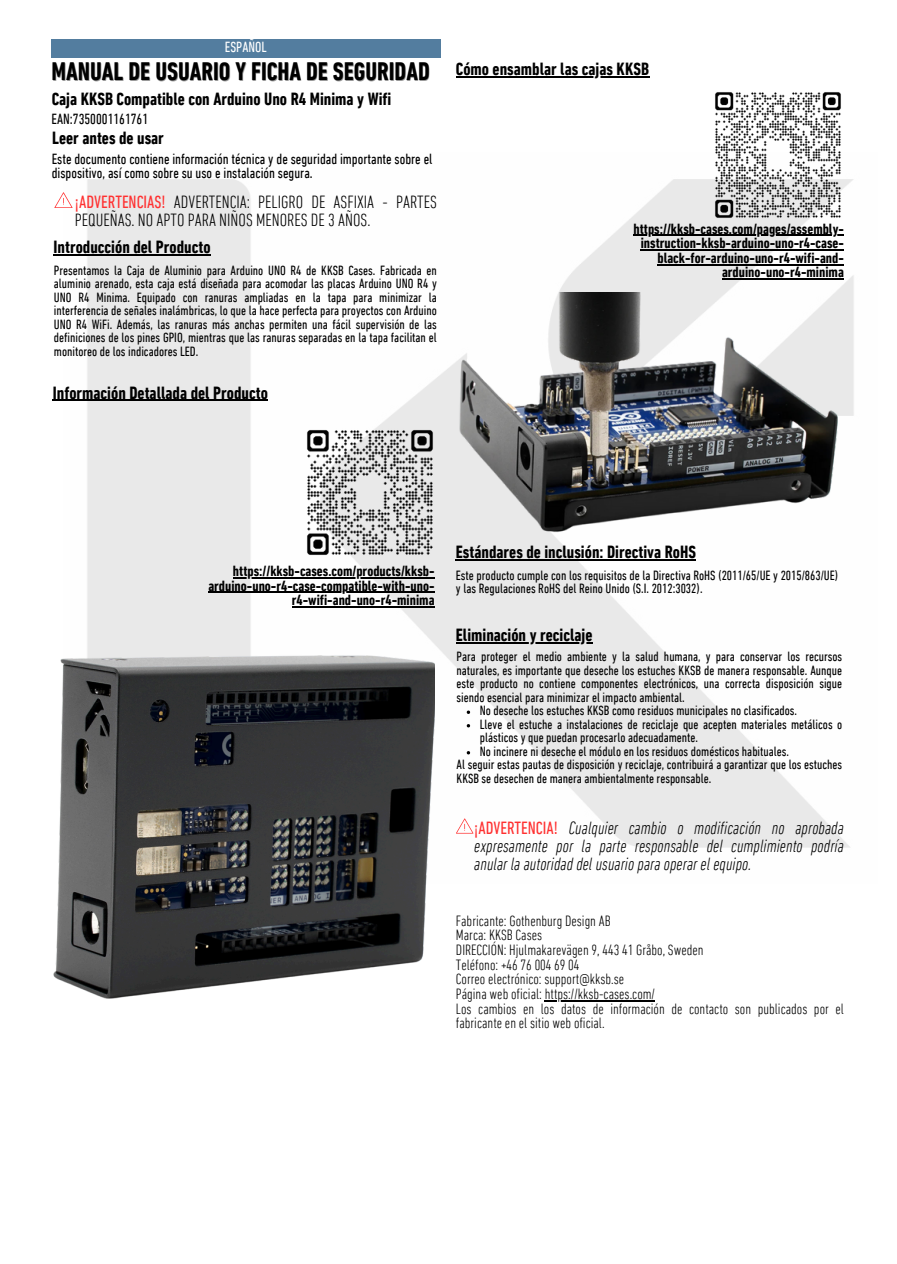
<style>
.page{position:relative;width:897px;height:1264px;background:#fff}
.page>*{position:absolute;margin:0;border:0;box-sizing:border-box;transform-origin:0 0}
.t1{font:700 condensed 25.8px "DIN Next LT Pro";color:#000}
.t2{font:700 condensed 18px "DIN Next LT Pro";color:#000}
.t3{font:italic 300 condensed 18px/18px "DIN Next LT Pro";color:#000;text-align:justify}
.t4{font:300 condensed 18px/18px "DIN Next LT Pro";color:#000}
.t5{font:300 condensed 15.15px "DIN Next LT Pro";color:#000}
.t6{font:700 condensed 15px/14.7px "DIN Next LT Pro";color:#000;text-align:right}
.t7{font:condensed 15px/14.7px "DIN Next LT Pro";color:#000}
.t8{font:condensed 15px "DIN Next LT Pro";color:#fff}
.t9{font:condensed 13.65px/13.5px "DIN Next LT Pro";color:#000}
.s1{font-weight:400;color:#ff3131}
.s2{font-weight:400;font-style:normal;color:#ff3131}
</style>
<div class="page">
<img style="left:63px;top:179px;width:791px;height:669px">
<img style="left:53px;top:654px;width:381px;height:345px">
<img style="left:305px;top:427px;width:130px;height:130px">
<img style="left:713px;top:92px;width:131px;height:127px">
<img style="left:456px;top:292px;width:388px;height:267px">
<hr style="left:233px;top:577px;width:201px;height:1px;background:#000">
<hr style="left:208px;top:592px;width:226px;height:1px;background:#000">
<hr style="left:292px;top:606px;width:142px;height:1px;background:#000">
<hr style="left:53px;top:399px;width:215px;height:2px;background:#000">
<hr style="left:456px;top:76px;width:193px;height:1px;background:#000">
<hr style="left:633px;top:235px;width:211px;height:1px;background:#000">
<hr style="left:640px;top:249px;width:204px;height:1px;background:#000">
<hr style="left:657px;top:264px;width:187px;height:1px;background:#000">
<hr style="left:722px;top:278px;width:122px;height:2px;background:#000">
<svg style="left:456px;top:818px;width:17px;height:15px"></svg>
<hr style="left:456px;top:642px;width:136px;height:1px;background:#000">
<svg style="left:467px;top:710px;width:3px;height:4px"></svg>
<hr style="left:545px;top:1000px;width:110px;height:1px;background:#000">
<hr style="left:456px;top:559px;width:240px;height:1px;background:#000">
<div style="left:52px;top:39px;width:389px;height:18px;background:#537d9f"></div>
<svg style="left:54px;top:192px;width:18px;height:16px"></svg>
<hr style="left:54px;top:254px;width:157px;height:1px;background:#000">
<p class="t8" style="left:225px;top:41px;width:43px">ESPAÑOL</p>
<p class="t1" style="left:52px;top:61px;width:379px">MANUAL DE USUARIO Y FICHA DE SEGURIDAD</p>
<p class="t2" style="left:52px;top:91px;width:341px">Caja KKSB Compatible con Arduino Uno R4 Minima y Wifi</p>
<h6 class="t7" style="left:52px;top:113px;width:98px">EAN:7350001161761</h6>
<p class="t2" style="left:52px;top:130px;width:113px">Leer antes de usar</p>
<p class="t7" style="left:52px;top:153px;width:382px">Este documento contiene información técnica y de seguridad importante sobre el dispositivo, así como sobre su uso e instalación segura.</p>
<p class="t4" style="left:75px;top:194px;width:363px"><span class="s1">¡ADVERTENCIAS!</span> ADVERTENCIA: PELIGRO DE ASFIXIA - PARTES<br>PEQUEÑAS. NO APTO PARA NIÑOS MENORES DE 3 AÑOS.</p>
<p class="t2" style="left:54px;top:240px;width:158px">Introducción del Producto</p>
<h3 class="t9" style="left:54px;top:265px;width:384px;text-align:justify">Presentamos la Caja de Aluminio para Arduino UNO R4 de KKSB Cases. Fabricada en aluminio arenado, esta caja está diseñada para acomodar las placas Arduino UNO R4 y UNO R4 Minima. Equipado con ranuras ampliadas en la tapa para minimizar la interferencia de señales inalámbricas, lo que la hace perfecta para proyectos con Arduino UNO R4 WiFi. Además, las ranuras más anchas permiten una fácil supervisión de las definiciones de los pines GPIO, mientras que las ranuras separadas en la tapa facilitan el monitoreo de los indicadores LED.</h3>
<p class="t2" style="left:53px;top:385px;width:217px">Información Detallada del Producto</p>
<p class="t2" style="left:456px;top:61px;width:195px">Cómo ensamblar las cajas KKSB</p>
<p class="t6" style="left:633px;top:222px;width:212px">https://kksb-cases.com/pages/assembly&shy;instruction-kksb-arduino-uno-r4-case&shy;black-for-arduino-uno-r4-wifi-and&shy;arduino-uno-r4-minima</p>
<p class="t6" style="left:233px;top:565px;width:203px">https://kksb-cases.com/products/kksb-</p>
<h5 class="t6" style="left:208px;top:579px;width:228px">arduino-uno-r4-case-compatible-with-uno&shy;r4-wifi-and-uno-r4-minima</h5>
<h4 class="t2" style="left:456px;top:544px;width:241px">Estándares de inclusión: Directiva RoHS</h4>
<p class="t9" style="left:456px;top:569px;width:384px">Este producto cumple con los requisitos de la Directiva RoHS (2011/65/UE y 2015/863/UE) y las Regulaciones RoHS del Reino Unido (S.I. 2012:3032).</p>
<p class="t2" style="left:456px;top:627px;width:138px">Eliminación y reciclaje</p>
<h2 class="t9" style="left:456px;top:651px;width:387px;text-align:justify">Para proteger el medio ambiente y la salud humana, y para conservar los recursos naturales, es importante que deseche los estuches KKSB de manera responsable. Aunque este producto no contiene componentes electrónicos, una correcta disposición sigue siendo esencial para minimizar el impacto ambiental.</h2>
<h3 class="t9" style="left:480px;top:705px;width:319px">No deseche los estuches KKSB como residuos municipales no clasificados.</h3>
<p class="t9" style="left:480px;top:718px;width:364px">Lleve el estuche a instalaciones de reciclaje que acepten materiales metálicos o plásticos y que puedan procesarlo adecuadamente.</p>
<h3 class="t9" style="left:480px;top:745px;width:311px">No incinere ni deseche el módulo en los residuos domésticos habituales.</h3>
<h3 class="t9" style="left:456px;top:759px;width:387px">Al seguir estas pautas de disposición y reciclaje, contribuirá a garantizar que los estuches<br>KKSB se desechen de manera ambientalmente responsable.</h3>
<h6 class="t3" style="left:474px;top:820px;width:371px"><span class="s2">¡ADVERTENCIA!</span> Cualquier cambio o modificación no aprobada expresamente por la parte responsable del cumplimiento podría anular la autoridad del usuario para operar el equipo.</h6>
<p class="t5" style="left:456px;top:914px;width:156px">Fabricante: Gothenburg Design AB</p>
<h3 class="t5" style="left:456px;top:929px;width:88px">Marca: KKSB Cases</h3>
<p class="t5" style="left:456px;top:943px;width:249px">DIRECCIÓN: Hjulmakarevägen 9, 443 41 Gråbo, Sweden</p>
<p class="t5" style="left:456px;top:958px;width:125px">Teléfono: +46 76 004 69 04</p>
<p class="t5" style="left:456px;top:972px;width:170px">Correo electrónico: support@kksb.se</p>
<p class="t5" style="left:456px;top:987px;width:201px">Página web oficial: https://kksb-cases.com/</p>
<p class="t5" style="left:456px;top:1002px;width:389px">Los cambios en los datos de información de contacto son publicados por el</p>
<p class="t5" style="left:456px;top:1016px;width:150px">fabricante en el sitio web oficial.</p>
</div>
